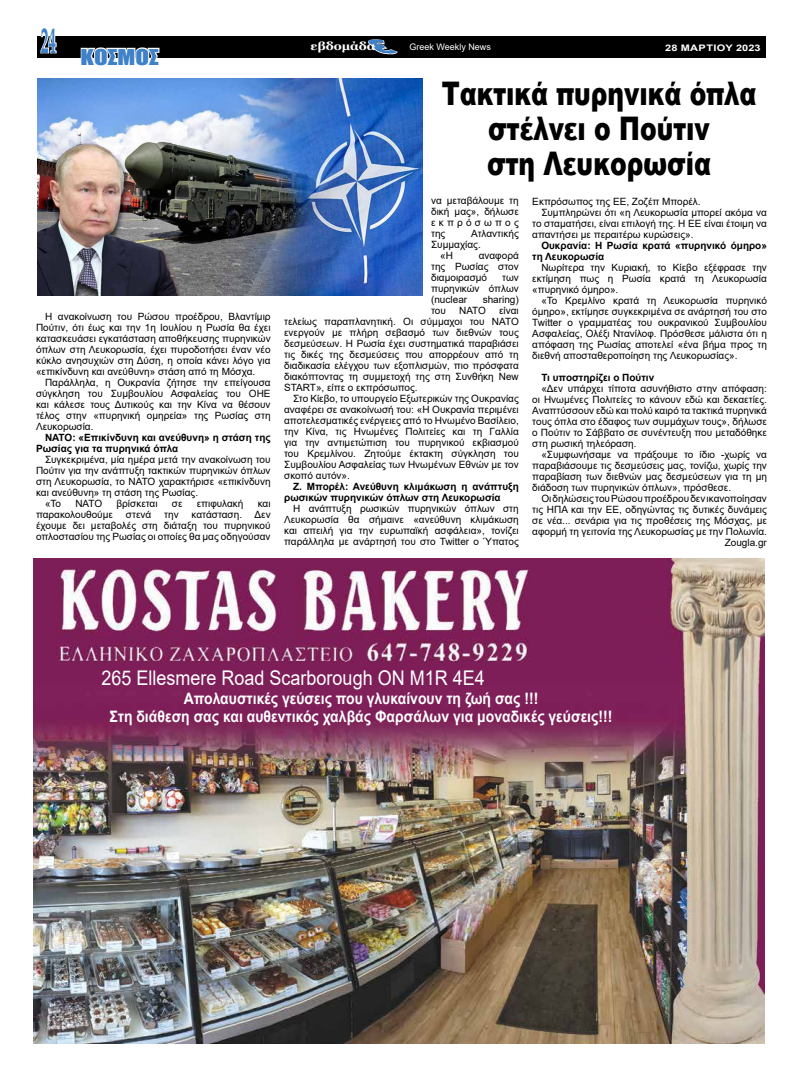
<style>
.page{position:relative;width:803px;height:1080px;background:#fff}
.page>*{position:absolute;margin:0;border:0;box-sizing:border-box;transform-origin:0 0}
.t1{font:700 36px "Book Antiqua";color:#3f82c9;scale:.43 1}
.t2{font:900 32.5px/35px "Arial";color:#000;text-align:center;scale:.77 1}
.t3{font:20.2px "Arial";color:#fff;scale:.89 1}
.t4{font:20px "Impact";color:#3f82c9;scale:1.25 1}
.t5{font:700 15.8px/18px "Arial";color:#fff;text-align:center;scale:.89 1}
.t6{font:700 11.4px "Georgia";color:#fff;scale:1.11 1}
.t7{font:10px/11px "Arial";color:#000;text-align:justify}
.t8{font:700 10px/11px "Arial";color:#000}
.t9{font:9px "Arial";color:#fff}
.t10{font:700 9px "Arial";letter-spacing:.02em;color:#fff;scale:1.22 1}
.s1{font-family:"Arial";font-weight:900;font-style:italic;font-size:25.4px;color:#3f82c9}
</style>
<div class="page">
<div style="left:37px;top:36px;width:729px;height:22px;background:#000"></div>
<svg style="left:40px;top:36px;width:17px;height:18px"></svg>
<svg style="left:368px;top:39px;width:30px;height:16px"></svg>
<svg style="left:80px;top:47px;width:80px;height:11px"></svg>
<img style="left:34px;top:558px;width:731px;height:486px">
<img style="left:37px;top:79px;width:385px;height:216px">
<h1 class="t1" style="left:41px;top:16px;width:37px">24</h1>
<h3 class="t4" style="left:81px;top:41px;width:64px">ΚΟΣΜΟΣ</h3>
<p class="t7" style="left:36px;top:311px;width:236px;text-indent:9px">Η ανακοίνωση του Ρώσου προέδρου, Βλαντίμιρ Πούτιν, ότι έως και την 1η Ιουλίου η Ρωσία θα έχει κατασκευάσει εγκατάσταση αποθήκευσης πυρηνικών όπλων στη Λευκορωσία, έχει πυροδοτήσει έναν νέο κύκλο ανησυχιών στη Δύση, η οποία κάνει λόγο για «επικίνδυνη και ανεύθυνη» στάση από τη Μόσχα.</p>
<p class="t7" style="left:36px;top:377px;width:236px;text-indent:9px">Παράλληλα, η Ουκρανία ζήτησε την επείγουσα σύγκληση του Συμβουλίου Ασφαλείας του ΟΗΕ και κάλεσε τους Δυτικούς και την Κίνα να θέσουν τέλος στην «πυρηνική ομηρεία» της Ρωσίας στη Λευκορωσία.</p>
<p class="t8" style="left:36px;top:432px;width:236px;text-indent:9px">ΝΑΤΟ: «Επικίνδυνη και ανεύθυνη» η στάση της<br>Ρωσίας για τα πυρηνικά όπλα</p>
<p class="t7" style="left:45px;top:454px;width:227px">Συγκεκριμένα, μία ημέρα μετά την ανακοίνωση του</p>
<p class="t7" style="left:36px;top:465px;width:236px">Πούτιν για την ανάπτυξη τακτικών πυρηνικών όπλων</p>
<p class="t7" style="left:36px;top:476px;width:236px">στη Λευκορωσία, το ΝΑΤΟ χαρακτήρισε «επικίνδυνη</p>
<p class="t7" style="left:36px;top:487px;width:164px">και ανεύθυνη» τη στάση της Ρωσίας.</p>
<p class="t7" style="left:45px;top:498px;width:18px">«Το</p>
<p class="t7" style="left:75px;top:498px;width:28px">ΝΑΤΟ</p>
<p class="t7" style="left:116px;top:498px;width:43px">βρίσκεται</p>
<p class="t7" style="left:172px;top:498px;width:12px">σε</p>
<p class="t7" style="left:197px;top:498px;width:48px">επιφυλακή</p>
<p class="t7" style="left:258px;top:498px;width:14px">και</p>
<p class="t7" style="left:36px;top:509px;width:78px">παρακολουθούμε</p>
<p class="t7" style="left:126px;top:509px;width:27px">στενά</p>
<p class="t7" style="left:164px;top:509px;width:16px">την</p>
<p class="t7" style="left:36px;top:509px;width:236px;text-indent:156px">κατάσταση. Δεν έχουμε δει μεταβολές στη διάταξη του πυρηνικού οπλοστασίου της Ρωσίας οι οποίες θα μας οδηγούσαν</p>
<p class="t6" style="left:311px;top:39px;width:116px">εβδομάδα <span class="s1">ε</span></p>
<p class="t9" style="left:410px;top:40px;width:83px">Greek Weekly News</p>
<p class="t10" style="left:665px;top:41px;width:80px">28 ΜΑΡΤΙΟΥ 2023</p>
<h2 class="t2" style="left:442px;top:75px;width:410px">Τακτικά πυρηνικά όπλα στέλνει ο Πούτιν<br>στη Λευκορωσία</h2>
<p class="t7" style="left:431px;top:195px;width:89px">να μεταβάλουμε τη δική μας», δήλωσε εκπρόσωπος της</p>
<p class="t7" style="left:471px;top:228px;width:49px">Ατλαντικής</p>
<p class="t7" style="left:431px;top:239px;width:51px">Συμμαχίας.</p>
<p class="t7" style="left:440px;top:250px;width:14px">«Η</p>
<p class="t7" style="left:431px;top:250px;width:89px;text-indent:48px">αναφορά της Ρωσίας στον διαμοιρασμό</p>
<p class="t7" style="left:431px;top:272px;width:89px;text-indent:71px">των πυρηνικών όπλων (nuclear</p>
<p class="t7" style="left:483px;top:294px;width:38px">sharing)</p>
<p class="t7" style="left:431px;top:305px;width:16px">του</p>
<p class="t7" style="left:459px;top:305px;width:28px">ΝΑΤΟ</p>
<p class="t7" style="left:284px;top:305px;width:236px;text-indent:215px">είναι τελείως παραπλανητική. Οι σύμμαχοι του ΝΑΤΟ ενεργούν με πλήρη σεβασμό των διεθνών τους δεσμεύσεων. Η Ρωσία έχει συστηματικά παραβιάσει τις δικές της δεσμεύσεις που απορρέουν από τη διαδικασία ελέγχου των εξοπλισμών, πιο πρόσφατα διακόπτοντας τη συμμετοχή της στη Συνθήκη New START», είπε ο εκπρόσωπος.</p>
<p class="t7" style="left:284px;top:393px;width:236px;text-indent:9px">Στο Κίεβο, το υπουργείο Εξωτερικών της Ουκρανίας αναφέρει σε ανακοίνωσή του: «Η Ουκρανία περιμένει αποτελεσματικές ενέργειες από το Ηνωμένο Βασίλειο, την Κίνα, τις Ηνωμένες Πολιτείες και τη Γαλλία για την αντιμετώπιση του πυρηνικού εκβιασμού του Κρεμλίνου. Ζητούμε έκτακτη σύγκληση του Συμβουλίου Ασφαλείας των Ηνωμένων Εθνών με τον σκοπό αυτόν».</p>
<p class="t8" style="left:284px;top:481px;width:236px;text-indent:9px">Ζ. Μπορέλ: Ανεύθυνη κλιμάκωση η ανάπτυξη ρωσικών πυρηνικών όπλων στη Λευκορωσία</p>
<p class="t7" style="left:284px;top:503px;width:236px;text-indent:9px">H ανάπτυξη ρωσικών πυρηνικών όπλων στη Λευκορωσία θα σήμαινε «ανεύθυνη κλιμάκωση και απειλή για την ευρωπαϊκή ασφάλεια», τονίζει παράλληλα με ανάρτησή του στο Twitter ο Ύπατος</p>
<p class="t7" style="left:532px;top:196px;width:170px">Εκπρόσωπος της ΕΕ, Ζοζέπ Μπορέλ.</p>
<p class="t7" style="left:541px;top:207px;width:227px">Συμπληρώνει ότι «η Λευκορωσία μπορεί ακόμα να</p>
<p class="t7" style="left:532px;top:218px;width:236px">το σταματήσει, είναι επιλογή της. Η ΕΕ είναι έτοιμη να</p>
<p class="t7" style="left:532px;top:229px;width:163px">απαντήσει με περαιτέρω κυρώσεις».</p>
<p class="t8" style="left:532px;top:240px;width:236px;text-indent:9px">Ουκρανία: Η Ρωσία κρατά «πυρηνικό όμηρο» τη Λευκορωσία</p>
<p class="t7" style="left:532px;top:262px;width:236px;text-indent:9px">Νωρίτερα την Κυριακή, το Κίεβο εξέφρασε την εκτίμηση πως η Ρωσία κρατά τη Λευκορωσία «πυρηνικό όμηρο».</p>
<p class="t7" style="left:532px;top:295px;width:236px;text-indent:9px">«Το Κρεμλίνο κρατά τη Λευκορωσία πυρηνικό όμηρο», εκτίμησε συγκεκριμένα σε ανάρτησή του στο Twitter ο γραμματέας του ουκρανικού Συμβουλίου Ασφαλείας, Ολέξι Ντανίλοφ. Πρόσθεσε μάλιστα ότι η απόφαση της Ρωσίας αποτελεί «ένα βήμα προς τη διεθνή αποσταθεροποίηση της Λευκορωσίας».</p>
<p class="t8" style="left:541px;top:372px;width:114px">Τι υποστηρίζει ο Πούτιν</p>
<p class="t7" style="left:532px;top:383px;width:236px;text-indent:9px">«Δεν υπάρχει τίποτα ασυνήθιστο στην απόφαση: οι Ηνωμένες Πολιτείες το κάνουν εδώ και δεκαετίες.<br>Αναπτύσσουν εδώ και πολύ καιρό τα τακτικά πυρηνικά τους όπλα στο έδαφος των συμμάχων τους», δήλωσε ο Πούτιν το Σάββατο σε συνέντευξη που μεταδόθηκε στη ρωσική τηλεόραση.</p>
<p class="t7" style="left:532px;top:449px;width:236px;text-indent:9px">«Συμφωνήσαμε να πράξουμε το ίδιο -χωρίς να παραβιάσουμε τις δεσμεύσεις μας, τονίζω, χωρίς την παραβίαση των διεθνών μας δεσμεύσεων για τη μη διάδοση των πυρηνικών όπλων», πρόσθεσε.</p>
<p class="t7" style="left:532px;top:493px;width:236px;text-align:right">Οι δηλώσεις του Ρώσου προέδρου δεν ικανοποίησαν τις ΗΠΑ και την ΕΕ, οδηγώντας τις δυτικές δυνάμεις σε νέα... σενάρια για τις προθέσεις της Μόσχας, με αφορμή τη γειτονία της Λευκορωσίας με την Πολωνία.<br>Zougla.gr</p>
<h3 class="t3" style="left:101px;top:664px;width:432px">265 Ellesmere Road Scarborough ON M1R 4E4</h3>
<h3 class="t5" style="left:110px;top:690px;width:566px">Απολαυστικές γεύσεις που γλυκαίνουν τη ζωή σας !!!<br>Στη διάθεση σας και αυθεντικός χαλβάς Φαρσάλων για μοναδικές γεύσεις!!!</h3>
</div>
